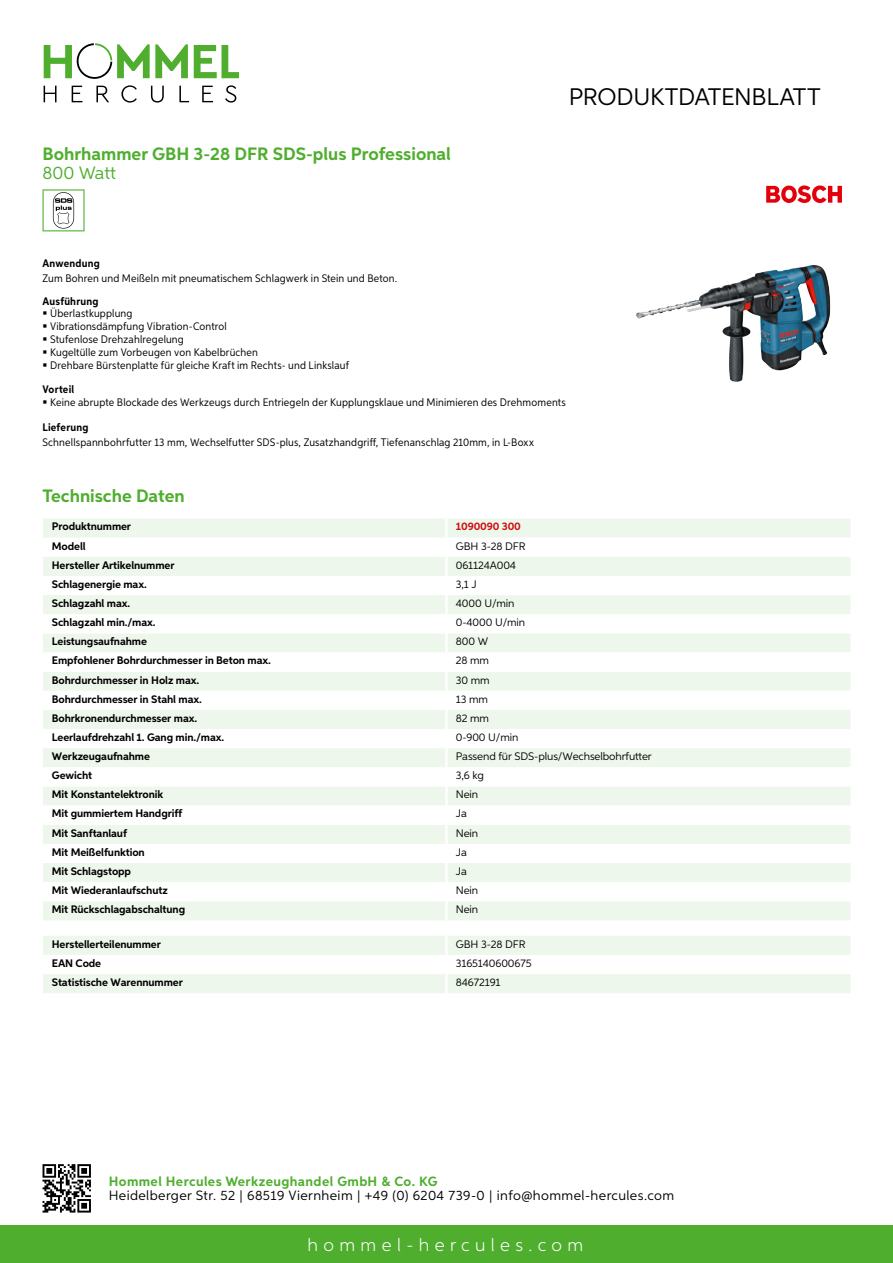
<style>
.page{position:relative;width:893px;height:1263px;background:#fff}
.page>*{position:absolute;margin:0;border:0;box-sizing:border-box;transform-origin:0 0}
.t1{font:24px "Aspira";letter-spacing:-.01em;color:#000}
.t2{font:700 18px "Aspira";color:#50ae2f}
.t3{font:300 18px "Aspira";letter-spacing:.3em;color:#fff}
.t4{font:18px "Aspira";color:#50ae2f}
.t5{font:13.5px "Aspira";letter-spacing:.03em;color:#000}
.t6{font:700 13.5px "Aspira";letter-spacing:.03em;color:#50ae2f}
.t7{font:700 10.95px "Aspira";letter-spacing:-.01em;color:#000}
.t8{font:10.95px/12.8px "Aspira Nar";letter-spacing:.015em;color:#000}
.t9{font:10.95px "Aspira";letter-spacing:-.01em;color:#000}
.t10{font:700 10.95px "Aspira Nar";letter-spacing:.02em;color:#000}
.t11{font:700 10.95px "Aspira";letter-spacing:-.01em;color:#cd1013}
</style>
<div class="page">
<div style="left:0;top:1226px;width:893px;height:37px;background:#50ae2f"></div>
<svg style="left:43px;top:1164px;width:48px;height:48px"></svg>
<svg style="left:194px;top:45px;width:45px;height:33px"></svg>
<svg style="left:44px;top:43px;width:144px;height:36px"></svg>
<svg style="left:44px;top:86px;width:13px;height:16px"></svg>
<svg style="left:72px;top:86px;width:10px;height:16px"></svg>
<svg style="left:96px;top:86px;width:13px;height:16px"></svg>
<svg style="left:121px;top:85px;width:16px;height:18px"></svg>
<svg style="left:151px;top:86px;width:13px;height:17px"></svg>
<svg style="left:179px;top:86px;width:10px;height:16px"></svg>
<svg style="left:202px;top:86px;width:11px;height:16px"></svg>
<svg style="left:225px;top:85px;width:11px;height:18px"></svg>
<div style="left:43px;top:519px;width:807px;height:401px;background:#eef7eb"></div>
<svg style="left:43px;top:538px;width:807px;height:363px"></svg>
<hr style="left:445px;top:518px;width:3px;height:20px;background:#fff">
<hr style="left:445px;top:538px;width:3px;height:19px;background:#fff">
<hr style="left:445px;top:557px;width:3px;height:19px;background:#fff">
<hr style="left:445px;top:576px;width:3px;height:19px;background:#fff">
<hr style="left:445px;top:595px;width:3px;height:19px;background:#fff">
<hr style="left:445px;top:614px;width:3px;height:19px;background:#fff">
<hr style="left:445px;top:633px;width:3px;height:19px;background:#fff">
<hr style="left:445px;top:652px;width:3px;height:20px;background:#fff">
<hr style="left:445px;top:672px;width:3px;height:19px;background:#fff">
<hr style="left:445px;top:691px;width:3px;height:19px;background:#fff">
<hr style="left:445px;top:710px;width:3px;height:19px;background:#fff">
<hr style="left:445px;top:729px;width:3px;height:19px;background:#fff">
<hr style="left:445px;top:748px;width:3px;height:19px;background:#fff">
<hr style="left:445px;top:767px;width:3px;height:19px;background:#fff">
<hr style="left:445px;top:786px;width:3px;height:19px;background:#fff">
<hr style="left:445px;top:805px;width:3px;height:20px;background:#fff">
<hr style="left:445px;top:825px;width:3px;height:19px;background:#fff">
<hr style="left:445px;top:844px;width:3px;height:19px;background:#fff">
<hr style="left:445px;top:863px;width:3px;height:19px;background:#fff">
<hr style="left:445px;top:882px;width:3px;height:19px;background:#fff">
<hr style="left:445px;top:901px;width:3px;height:19px;background:#fff">
<svg style="left:43px;top:936px;width:807px;height:57px"></svg>
<hr style="left:445px;top:974px;width:3px;height:19px;background:#fff">
<svg style="left:43px;top:189px;width:42px;height:42px"></svg>
<img style="left:636px;top:265px;width:175px;height:54px">
<svg style="left:766px;top:185px;width:76px;height:18px"></svg>
<h2 class="t2" style="left:43px;top:142px;width:410px">Bohrhammer GBH 3-28 DFR SDS-plus Professional</h2>
<h2 class="t4" style="left:43px;top:162px;width:75px">800 Watt</h2>
<h1 class="t1" style="left:569px;top:82px;width:253px">Produktdatenblatt</h1>
<p class="t10" style="left:43px;top:257px;width:59px">Anwendung</p>
<p class="t8" style="left:43px;top:272px;width:356px">Zum Bohren und Meißeln mit pneumatischem Schlagwerk in Stein und Beton.</p>
<p class="t10" style="left:43px;top:294px;width:58px">Ausführung</p>
<p class="t8" style="left:50px;top:307px;width:300px">Überlastkupplung<br>Vibrationsdämpfung Vibration-Control<br>Stufenlose Drehzahlregelung<br>Kugeltülle zum Vorbeugen von Kabelbrüchen<br>Drehbare Bürstenplatte für gleiche Kraft im Rechts- und Linkslauf</p>
<p class="t10" style="left:43px;top:382px;width:33px">Vorteil</p>
<p class="t8" style="left:50px;top:395px;width:517px">Keine abrupte Blockade des Werkzeugs durch Entriegeln der Kupplungsklaue und Minimieren des Drehmoments</p>
<p class="t10" style="left:43px;top:420px;width:47px">Lieferung</p>
<p class="t8" style="left:43px;top:436px;width:493px">Schnellspannbohrfutter 13 mm, Wechselfutter SDS-plus, Zusatzhandgriff, Tiefenanschlag 210mm, in L-Boxx</p>
<h2 class="t2" style="left:43px;top:484px;width:144px">Technische Daten</h2>
<p class="t7" style="left:52px;top:520px;width:81px">Produktnummer</p>
<p class="t11" style="left:456px;top:520px;width:67px">1090090 300</p>
<p class="t7" style="left:52px;top:539px;width:35px">Modell</p>
<p class="t9" style="left:456px;top:539px;width:70px">GBH 3-28 DFR</p>
<p class="t7" style="left:52px;top:558px;width:124px">Hersteller Artikelnummer</p>
<p class="t9" style="left:456px;top:558px;width:62px">061124A004</p>
<p class="t7" style="left:52px;top:577px;width:96px">Schlagenergie max.</p>
<p class="t9" style="left:456px;top:577px;width:23px">3,1 J</p>
<p class="t7" style="left:52px;top:596px;width:80px">Schlagzahl max.</p>
<p class="t9" style="left:456px;top:597px;width:60px">4000 U/min</p>
<p class="t7" style="left:52px;top:616px;width:105px">Schlagzahl min./max.</p>
<p class="t9" style="left:456px;top:616px;width:71px">0-4000 U/min</p>
<p class="t7" style="left:52px;top:635px;width:97px">Leistungsaufnahme</p>
<p class="t9" style="left:456px;top:635px;width:34px">800 W</p>
<p class="t7" style="left:52px;top:654px;width:221px">Empfohlener Bohrdurchmesser in Beton max.</p>
<p class="t9" style="left:456px;top:654px;width:35px">28 mm</p>
<p class="t7" style="left:52px;top:673px;width:149px">Bohrdurchmesser in Holz max.</p>
<p class="t9" style="left:456px;top:673px;width:35px">30 mm</p>
<p class="t7" style="left:52px;top:692px;width:152px">Bohrdurchmesser in Stahl max.</p>
<p class="t9" style="left:456px;top:692px;width:34px">13 mm</p>
<p class="t7" style="left:52px;top:711px;width:147px">Bohrkronendurchmesser max.</p>
<p class="t9" style="left:456px;top:711px;width:35px">82 mm</p>
<p class="t7" style="left:52px;top:730px;width:174px">Leerlaufdrehzahl 1. Gang min./max.</p>
<p class="t9" style="left:456px;top:730px;width:64px">0-900 U/min</p>
<p class="t7" style="left:52px;top:749px;width:100px">Werkzeugaufnahme</p>
<p class="t9" style="left:456px;top:750px;width:197px">Passend für SDS-plus/Wechselbohrfutter</p>
<p class="t7" style="left:52px;top:769px;width:42px">Gewicht</p>
<p class="t9" style="left:456px;top:769px;width:30px">3,6 kg</p>
<p class="t7" style="left:52px;top:788px;width:113px">Mit Konstantelektronik</p>
<p class="t9" style="left:456px;top:788px;width:24px">Nein</p>
<p class="t7" style="left:52px;top:807px;width:132px">Mit gummiertem Handgriff</p>
<p class="t9" style="left:456px;top:807px;width:13px">Ja</p>
<p class="t7" style="left:52px;top:826px;width:77px">Mit Sanftanlauf</p>
<p class="t9" style="left:456px;top:826px;width:24px">Nein</p>
<p class="t7" style="left:52px;top:845px;width:94px">Mit Meißelfunktion</p>
<p class="t9" style="left:456px;top:845px;width:13px">Ja</p>
<p class="t7" style="left:52px;top:864px;width:81px">Mit Schlagstopp</p>
<p class="t9" style="left:456px;top:864px;width:13px">Ja</p>
<p class="t7" style="left:52px;top:883px;width:117px">Mit Wiederanlaufschutz</p>
<p class="t9" style="left:456px;top:883px;width:24px">Nein</p>
<p class="t7" style="left:52px;top:903px;width:135px">Mit Rückschlagabschaltung</p>
<p class="t9" style="left:456px;top:903px;width:24px">Nein</p>
<p class="t7" style="left:52px;top:937px;width:111px">Herstellerteilenummer</p>
<p class="t9" style="left:456px;top:937px;width:70px">GBH 3-28 DFR</p>
<p class="t7" style="left:52px;top:956px;width:51px">EAN Code</p>
<p class="t9" style="left:456px;top:956px;width:77px">3165140600675</p>
<p class="t7" style="left:52px;top:975px;width:132px">Statistische Warennummer</p>
<p class="t9" style="left:456px;top:975px;width:46px">84672191</p>
<p class="t6" style="left:109px;top:1172px;width:330px">Hommel Hercules Werkzeughandel GmbH &amp; Co. KG</p>
<p class="t5" style="left:109px;top:1187px;width:567px">Heidelberger Str. 52 | 68519 Viernheim | +49 (0) 6204 739-0 | info@hommel-hercules.com</p>
<h2 class="t3" style="left:307px;top:1234px;width:277px">hommel-hercules.com</h2>
</div>
